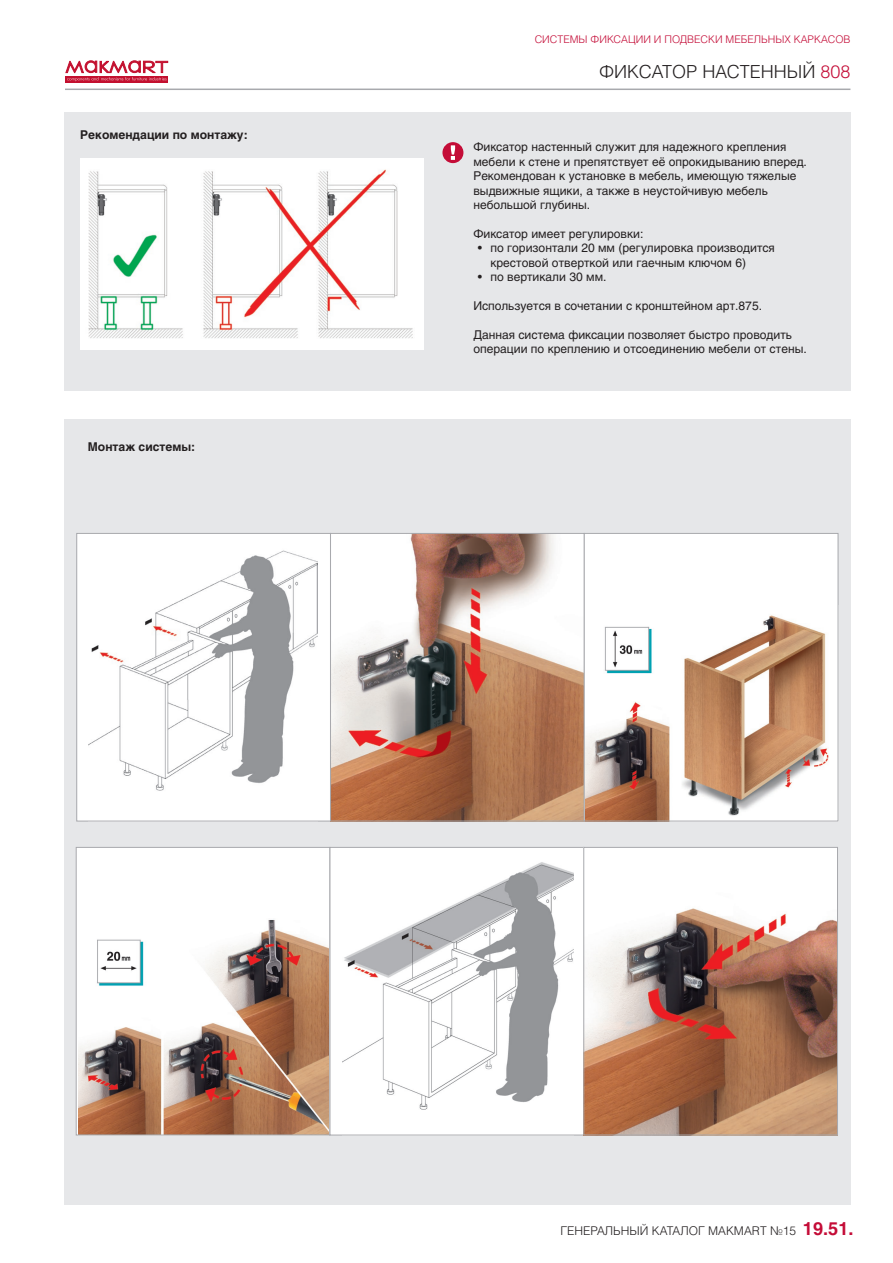
<style>
.page{position:relative;width:893px;height:1263px;background:#fff}
.page>*{position:absolute;margin:0;border:0;box-sizing:border-box;transform-origin:0 0}
.t1{font:300 18px "Helios";color:#231f20}
.t2{font:12px/14.4px "Helios";color:#231f20}
.артикулы{font:700 12px "Helios";color:#231f20}
.t3{font:300 12px "Helios";color:#231f20}
.t4{font:300 10.5px "Helios";color:#c40c37}
.s1{color:#c40c37}
.s2{font-weight:700;font-size:18px;color:#c40c37}
</style>
<div class="page">
<div style="left:66px;top:76px;width:102px;height:7px;background:#c3102f"></div>
<svg style="left:66px;top:61px;width:102px;height:20px"></svg>
<hr style="left:65px;top:89px;width:785px;height:1px;background:#a8a9ad">
<div style="left:64px;top:419px;width:786px;height:785px;background:#e6e7e9"></div>
<div style="left:64px;top:112px;width:787px;height:279px;background:#e6e7e9"></div>
<img style="left:80px;top:159px;width:344px;height:191px">
<div style="left:77px;top:533px;width:253px;height:288px;background:#fff"></div>
<img style="left:88px;top:550px;width:230px;height:241px">
<div style="left:76px;top:533px;width:255px;height:288px;border:1px solid #a8a9ad"></div>
<div style="left:76px;top:847px;width:254px;height:288px;background:#fff"></div>
<img style="left:79px;top:919px;width:249px;height:214px">
<div style="left:76px;top:847px;width:254px;height:288px;border:1px solid #a8a9ad"></div>
<img style="left:332px;top:535px;width:251px;height:284px">
<div style="left:330px;top:533px;width:255px;height:288px;border:1px solid #a8a9ad"></div>
<div style="left:330px;top:847px;width:254px;height:288px;background:#fff"></div>
<img style="left:343px;top:862px;width:231px;height:248px">
<div style="left:330px;top:847px;width:254px;height:288px;border:1px solid #a8a9ad"></div>
<div style="left:584px;top:533px;width:254px;height:288px;background:#fff"></div>
<img style="left:586px;top:615px;width:243px;height:204px">
<div style="left:584px;top:533px;width:254px;height:288px;border:1px solid #a8a9ad"></div>
<img style="left:585px;top:849px;width:251px;height:284px">
<div style="left:583px;top:847px;width:255px;height:288px;border:1px solid #a8a9ad"></div>
<div style="left:443px;top:143px;width:20px;height:19px;background:#c40c37;border-radius:50%"></div>
<div style="left:442px;top:142px;width:21px;height:21px;border:2px solid #c40c37;border-radius:50%"></div>
<svg style="left:451px;top:145px;width:4px;height:15px"></svg>
<p class="артикулы" style="left:80px;top:128px;width:169px">Рекомендации по монтажу:</p>
<p class="артикулы" style="left:88px;top:440px;width:109px">Монтаж системы:</p>
<p class="t4" style="left:535px;top:33px;width:317px">СИСТЕМЫ ФИКСАЦИИ И ПОДВЕСКИ МЕБЕЛЬНЫХ КАРКАСОВ</p>
<p class="t1" style="left:599px;top:61px;width:253px">ФИКСАТОР НАСТЕННЫЙ <span class="s1">808</span></p>
<p class="t2" style="left:473px;top:140px;width:335px">Фиксатор настенный служит для надежного крепления мебели к стене и препятствует её опрокидыванию вперед.<br>Рекомендован к установке в мебель, имеющую тяжелые выдвижные ящики, а также в неустойчивую мебель небольшой глубины.</p>
<p class="t2" style="left:473px;top:226px;width:171px">Фиксатор имеет регулировки:</p>
<p class="t2" style="left:490px;top:241px;width:286px;text-indent:-13px">• по горизонтали 20 мм (регулировка производится крестовой отверткой или гаечным ключом 6)</p>
<p class="t2" style="left:478px;top:270px;width:130px">• по вертикали 30 мм.</p>
<p class="t2" style="left:473px;top:298px;width:290px">Используется в сочетании с кронштейном арт.875.</p>
<p class="t2" style="left:473px;top:327px;width:335px">Данная система фиксации позволяет быстро проводить операции по креплению и отсоединению мебели от стены.</p>
<p class="t3" style="left:560px;top:1223px;width:294px">ГЕНЕРАЛЬНЫЙ КАТАЛОГ МАКМАRТ №15 <span class="s2">19.51.</span></p>
</div>
